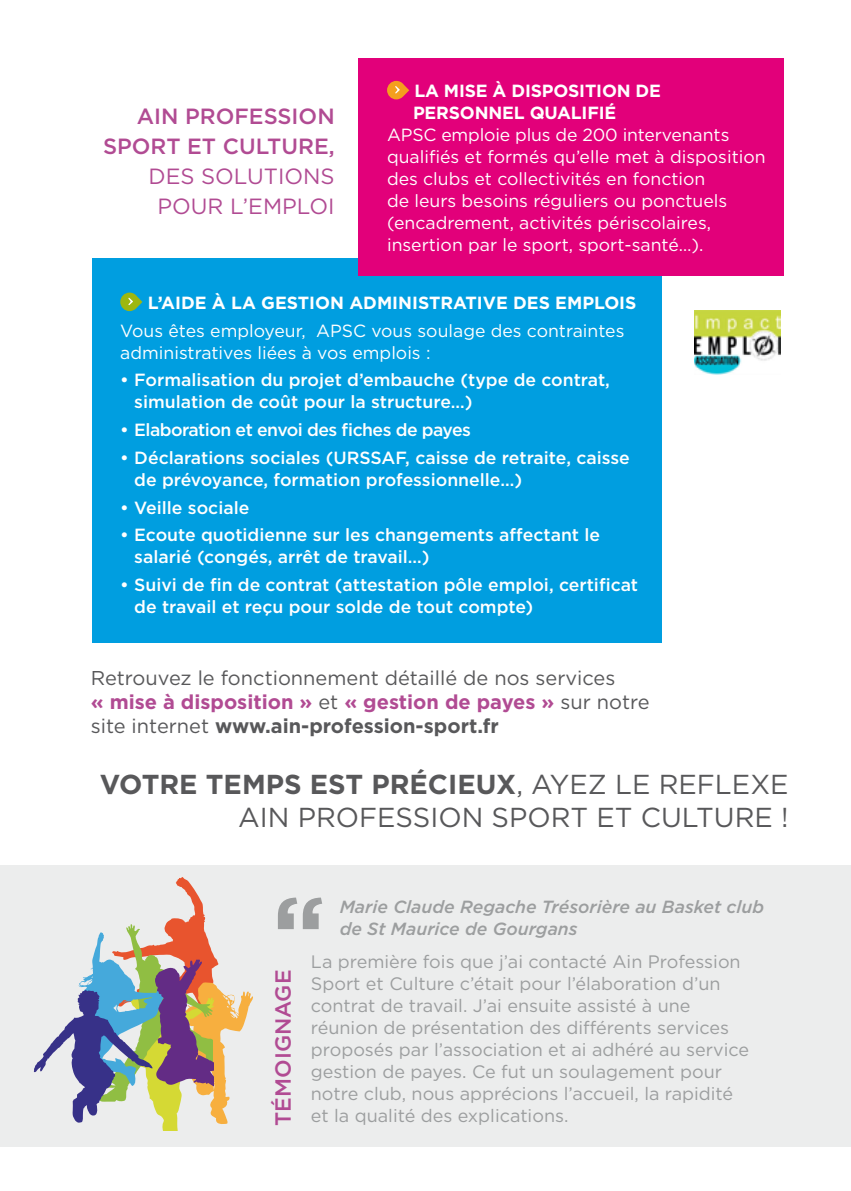
<style>
.page{position:relative;width:851px;height:1191px;background:#fff}
.page>*{position:absolute;margin:0;border:0;box-sizing:border-box;transform-origin:0 0}
.t1{font:700 98px "Gotham";color:#9c9e9f}
.t2{font:27.4px/32.8px "Gotham";color:#58585a;text-align:right}
.t3{font:500 22px/30px "Gotham";color:#b14b93;text-align:right}
.t4{font:22px/30px "Gotham";color:#b14b93;text-align:center}
.t5{font:20px/24px "Gotham";color:#58585a}
.t6{font:18px/22px "Gotham";color:#9c9e9f}
.t7{font:500 17.6px/22px "Gotham";color:#fff}
.t8{font:17.6px/22px "Gotham";color:#fff}
.t9{font:700 17.6px/22px "Gotham";letter-spacing:-.01em;color:#fff}
.t10{font:italic 500 17.6px/22px "Gotham";color:#9c9e9f}
.t11{font:500 17.6px "Gotham";letter-spacing:-.03em;color:#fff}
.s1{font-weight:700;color:#b14b93}
.s2{font-weight:700}
</style>
<div class="page">
<div style="left:92px;top:258px;width:569px;height:385px;background:#009ee0"></div>
<div style="left:358px;top:58px;width:425px;height:218px;background:#e2007a"></div>
<div style="left:1px;top:865px;width:849px;height:281px;background:#eceded"></div>
<svg style="left:33px;top:877px;width:220px;height:253px"></svg>
<img style="left:694px;top:310px;width:86px;height:64px">
<svg style="left:120px;top:292px;width:22px;height:19px"></svg>
<svg style="left:387px;top:81px;width:22px;height:18px"></svg>
<p class="t3" style="left:103px;top:101px;width:233px">AIN PROFESSION<br>SPORT ET CULTURE,</p>
<p class="t4" style="left:148px;top:161px;width:188px">DES SOLUTIONS<br>POUR L’EMPLOI</p>
<p class="t9" style="left:413px;top:80px;width:249px">LA MISE À DISPOSITION DE<br>PERSONNEL QUALIFIÉ</p>
<p class="t8" style="left:387px;top:124px;width:380px">APSC emploie plus de 200 intervenants qualifiés et formés qu’elle met à disposition des clubs et collectivités en fonction<br>de leurs besoins réguliers ou ponctuels (encadrement, activités périscolaires, insertion par le sport, sport-santé…).</p>
<p class="t9" style="left:148px;top:292px;width:490px">L’AIDE À LA GESTION ADMINISTRATIVE DES EMPLOIS</p>
<p class="t8" style="left:120px;top:319px;width:505px">Vous êtes employeur, APSC vous soulage des contraintes administratives liées à vos emplois :</p>
<p class="t7" style="left:134px;top:369px;width:477px;text-indent:-14px">• Formalisation du projet d’embauche (type de contrat, simulation de coût pour la structure…)</p>
<p class="t11" style="left:120px;top:418px;width:352px">• Elaboration et envoi des fiches de payes</p>
<p class="t7" style="left:134px;top:446px;width:497px;text-indent:-14px">• Déclarations sociales (URSSAF, caisse de retraite, caisse de prévoyance, formation professionnelle…)</p>
<p class="t7" style="left:120px;top:496px;width:131px">• Veille sociale</p>
<p class="t7" style="left:134px;top:524px;width:467px;text-indent:-14px">• Ecoute quotidienne sur les changements affectant le salarié (congés, arrêt de travail…)</p>
<p class="t7" style="left:134px;top:573px;width:505px;text-indent:-14px">• Suivi de fin de contrat (attestation pôle emploi, certificat de travail et reçu pour solde de tout compte)</p>
<p class="t5" style="left:91px;top:665px;width:560px">Retrouvez le fonctionnement détaillé de nos services<br><span class="s1">« mise à disposition »</span> et <span class="s1">« gestion de payes »</span> sur notre site internet <span class="s2">www.ain-profession-sport.fr</span></p>
<h2 class="t2" style="left:100px;top:767px;width:690px"><span class="s2">VOTRE TEMPS EST PRÉCIEUX</span>, AYEZ LE REFLEXE<br>AIN PROFESSION SPORT ET CULTURE !</h2>
<h1 class="t1" style="left:272px;top:867px;width:54px">“</h1>
<p class="t10" style="left:339px;top:895px;width:426px">Marie Claude Regache Trésorière au Basket club de St Maurice de Gourgans</p>
<p class="t3" style="left:268px;top:1125px;width:158px;rotate:-90deg">TÉMOIGNAGE</p>
<p class="t6" style="left:311px;top:950px;width:439px">La première fois que j’ai contacté Ain Profession Sport et Culture c’était pour l’élaboration d’un contrat de travail. J’ai ensuite assisté à une réunion de présentation des différents services proposés par l’association et ai adhéré au service gestion de payes. Ce fut un soulagement pour notre club, nous apprécions l’accueil, la rapidité et la qualité des explications.</p>
</div>
